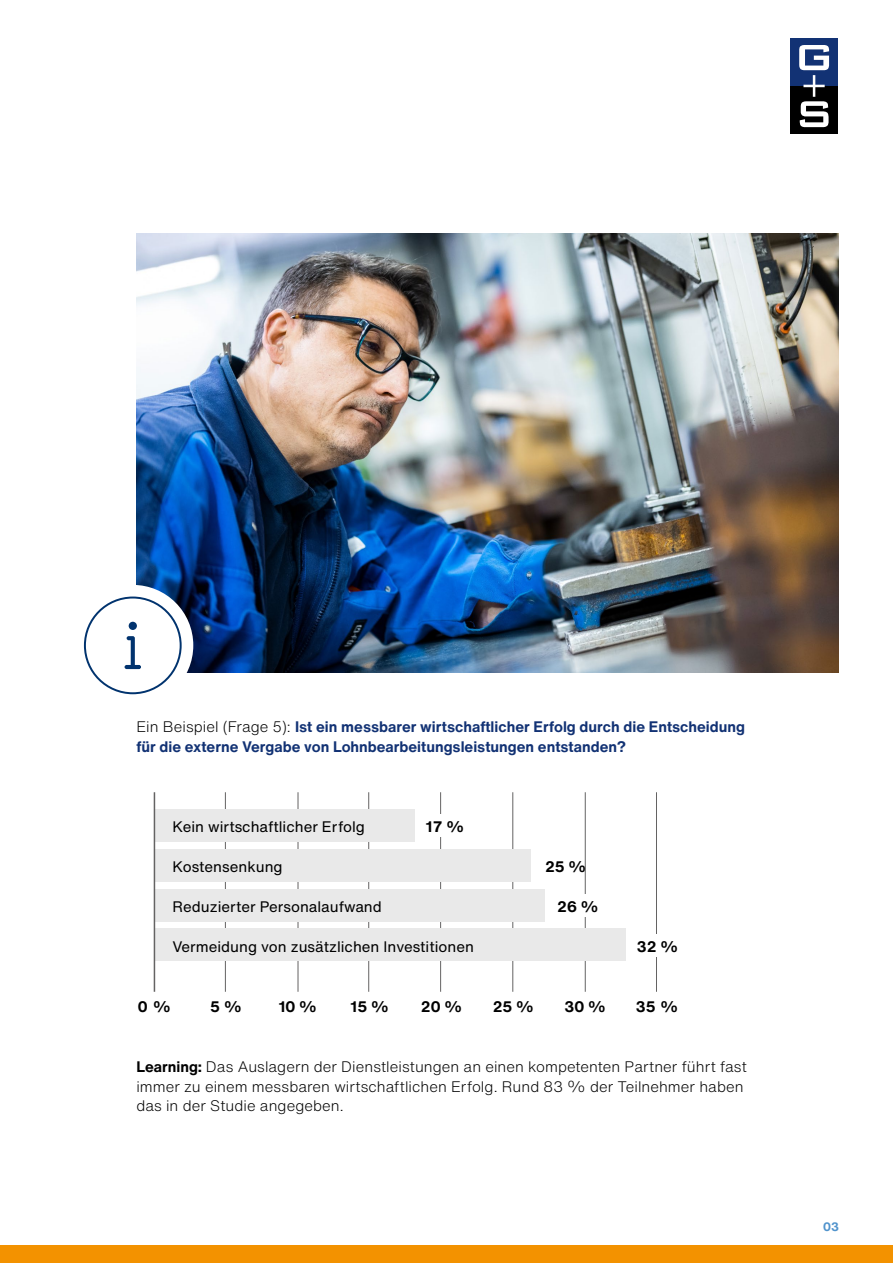
<style>
.page{position:relative;width:893px;height:1263px;background:#fff}
.page>*{position:absolute;margin:0;border:0;box-sizing:border-box;transform-origin:0 0}
.t1{font:300 15px/20px "Helvetica Now Text";letter-spacing:.005em;color:#000}
.t2{font:700 15px/20px "Helvetica Now Text";color:#123274}
.t3{font:15px "Helvetica Now Text";color:#000}
.t4{font:700 15px "Helvetica Now Text";color:#000}
.t5{font:700 12px "Helvetica Now Text";color:#5093cc}
.s1{font-weight:300;color:#000}
.s2{font-weight:700}
</style>
<div class="page">
<img style="left:136px;top:234px;width:703px;height:438px">
<div style="left:0;top:1246px;width:893px;height:17px;background:#f39200"></div>
<svg style="left:790px;top:38px;width:48px;height:96px"></svg>
<hr style="left:225px;top:792px;width:1px;height:200px;background:#646363">
<hr style="left:298px;top:792px;width:1px;height:200px;background:#646363">
<hr style="left:368px;top:792px;width:1px;height:200px;background:#646363">
<hr style="left:440px;top:792px;width:1px;height:200px;background:#646363">
<hr style="left:513px;top:792px;width:1px;height:200px;background:#646363">
<hr style="left:585px;top:792px;width:1px;height:200px;background:#646363">
<hr style="left:656px;top:792px;width:1px;height:200px;background:#646363">
<div style="left:421px;top:814px;width:47px;height:23px;background:#fff"></div>
<div style="left:554px;top:894px;width:47px;height:22px;background:#fff"></div>
<div style="left:635px;top:934px;width:46px;height:23px;background:#fff"></div>
<div style="left:154px;top:809px;width:261px;height:33px;background:#e9e9e9"></div>
<div style="left:154px;top:849px;width:377px;height:33px;background:#e9e9e9"></div>
<div style="left:154px;top:888px;width:390px;height:33px;background:#e9e9e9"></div>
<div style="left:154px;top:928px;width:472px;height:33px;background:#e9e9e9"></div>
<hr style="left:154px;top:792px;width:1px;height:200px;background:#646363">
<div style="left:72px;top:585px;width:121px;height:121px;background:#fff;border-radius:50%"></div>
<div style="left:84px;top:596px;width:98px;height:98px;border:2px solid #01336e;border-radius:50%"></div>
<div style="left:129px;top:622px;width:8px;height:8px;background:#01336e;border-radius:50%"></div>
<svg style="left:125px;top:636px;width:16px;height:33px"></svg>
<p class="t2" style="left:136px;top:717px;width:610px"><span class="s1">Ein Beispiel (Frage 5):</span> Ist ein messbarer wirtschaftlicher Erfolg durch die Entscheidung für die externe Vergabe von Lohnbearbeitungsleistungen entstanden?</p>
<p class="t3" style="left:172px;top:815px;width:194px">Kein wirtschaftlicher Erfolg</p>
<p class="t4" style="left:426px;top:815px;width:40px">17 %</p>
<p class="t3" style="left:172px;top:855px;width:112px">Kostensenkung</p>
<p class="t4" style="left:545px;top:855px;width:43px">25 %</p>
<p class="t3" style="left:172px;top:895px;width:211px">Reduzierter Personalaufwand</p>
<p class="t4" style="left:557px;top:895px;width:43px">26 %</p>
<p class="t3" style="left:172px;top:935px;width:303px">Vermeidung von zusätzlichen Investitionen</p>
<p class="t4" style="left:637px;top:935px;width:43px">32 %</p>
<p class="t4" style="left:138px;top:995px;width:34px">0 %</p>
<p class="t4" style="left:210px;top:995px;width:33px">5 %</p>
<p class="t4" style="left:279px;top:995px;width:40px">10 %</p>
<p class="t4" style="left:351px;top:995px;width:40px">15 %</p>
<p class="t4" style="left:421px;top:995px;width:43px">20 %</p>
<p class="t4" style="left:493px;top:995px;width:43px">25 %</p>
<p class="t4" style="left:564px;top:995px;width:43px">30 %</p>
<p class="t4" style="left:636px;top:995px;width:43px">35 %</p>
<p class="t1" style="left:136px;top:1056px;width:612px"><span class="s2">Learning:</span> Das Auslagern der Dienstleistungen an einen kompetenten Partner führt fast immer zu einem messbaren wirtschaftlichen Erfolg. Rund 83 % der Teilnehmer haben das in der Studie angegeben.</p>
<p class="t5" style="left:823px;top:1218px;width:17px">03</p>
</div>
